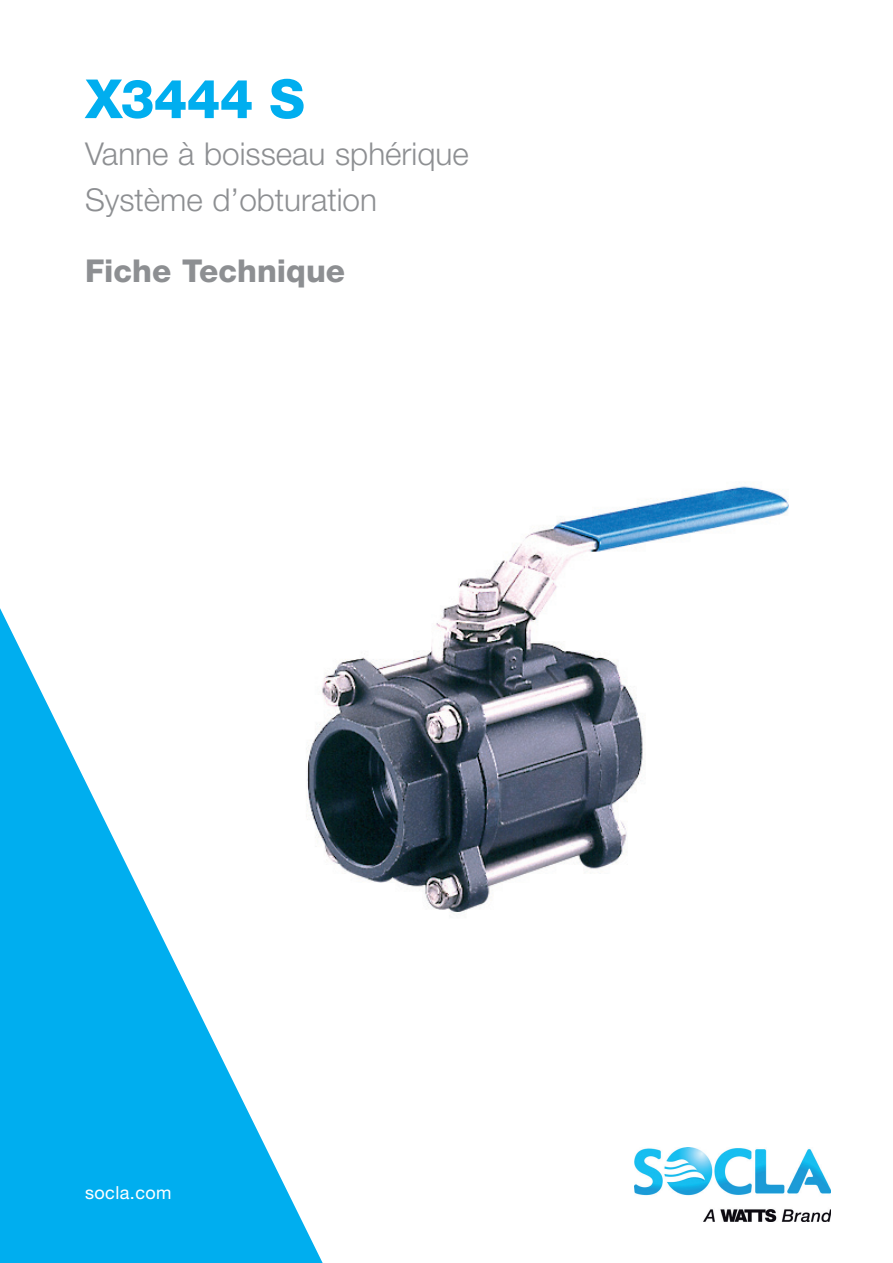
<style>
.page{position:relative;width:893px;height:1263px;background:#fff}
.page>*{position:absolute;margin:0;border:0;box-sizing:border-box;transform-origin:0 0}
.t1{font:800 54px "Helvetica Neue LT Std";letter-spacing:-.015em;color:#00aeef}
.t2{font:300 31.5px/46.5px "Helvetica Neue LT Std";color:#8d8f92}
.t3{font:800 31.5px "Helvetica Neue LT Std";color:#8d8f92}
.t4{font:18px "Helvetica Neue LT Std";letter-spacing:.025em;color:#fff}
</style>
<div class="page">
<img style="left:634px;top:1147px;width:196px;height:75px">
<svg style="left:0;top:608px;width:323px;height:655px;fill:#00aeef"></svg>
<img style="left:290px;top:486px;width:499px;height:435px">
<h1 class="t1" style="left:85px;top:67px;width:221px">X3444 S</h1>
<p class="t2" style="left:85px;top:129px;width:385px">Vanne à boisseau sphérique<br>Système d’obturation</p>
<p class="t3" style="left:85px;top:252px;width:262px">Fiche Technique</p>
<p class="t4" style="left:85px;top:1182px;width:88px">socla.com</p>
</div>
